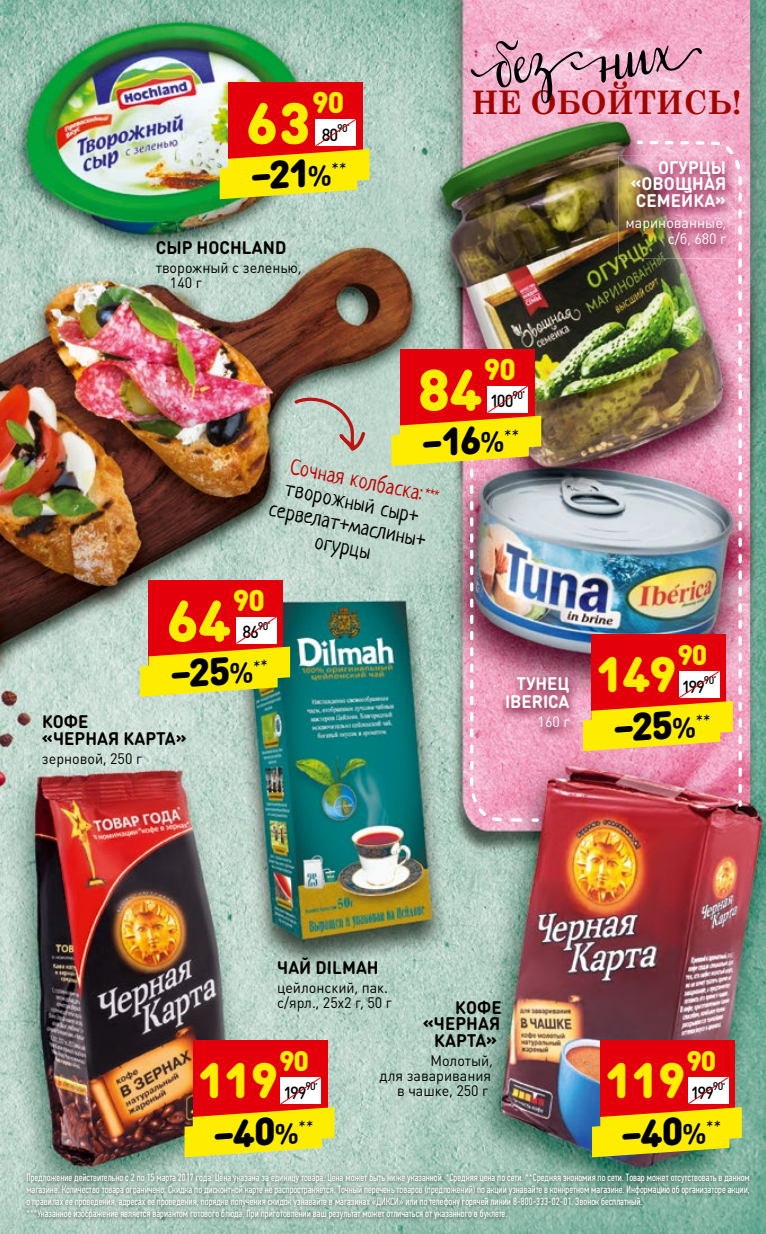
<style>
.page{position:relative;width:766px;height:1234px;background:#fff}
.page>*{position:absolute;margin:0;border:0;box-sizing:border-box;transform-origin:0 0}
.t1{font:900 57.45px "DIN Round Pro";color:#ffed00}
.t2{font:900 49.05px "DIN Round Pro";letter-spacing:-.02em;color:#ffed00}
.t3{font:900 38.7px "DIN Round Pro";color:#000}
.t4{font:700 32.55px "Century Schoolbook";color:#a10600;scale:.95 1}
.t5{font:900 29.7px "DIN Round Pro";color:#ffed00}
.t6{font:900 28.05px "DIN Round Pro";color:#ffed00}
.t7{font:21.15px/22.8px "Neucha";color:#000;text-align:center;scale:.95 1}
.t8{font:21.15px "Neucha";color:#c00304;scale:.95 1}
.t9{font:700 18px/16.5px "DIN Round Pro";letter-spacing:.005em;color:#000;scale:.95 1}
.t10{font:700 18px/16.5px "DIN Round Pro";letter-spacing:.005em;color:#fff;text-align:right;scale:.95 1}
.t11{font:500 17.4px "DIN Round Pro";letter-spacing:-.065em;color:#000;scale:.95 1}
.t12{font:15px/15px "DIN Round Pro";color:#000;scale:.95 1}
.t13{font:15px/16.5px "DIN Round Pro";color:#fff;text-align:right;scale:.95 1}
.t14{font:500 11.1px "DIN Round Pro";letter-spacing:-.07em;color:#000;scale:.95 1}
.t15{font:10.5px/12px "PF Din Text Comp Pro";color:#fff}
.s1{font-weight:700;font-size:28.95px}
</style>
<div class="page">
<img style="left:0;top:0;width:765px;height:1233px">
<svg style="left:293px;top:394px;width:72px;height:57px;background:#bec1b9"></svg>
<img style="left:636px;top:141px;width:105px;height:665px">
<img style="left:541px;top:671px;width:37px;height:68px">
<img style="left:618px;top:156px;width:117px;height:102px">
<svg style="left:725px;top:146px;width:15px;height:23px"></svg>
<div style="left:228px;top:82px;width:134px;height:86px;background:#e3000b"></div>
<svg style="left:220px;top:119px;width:149px;height:80px"></svg>
<div style="left:399px;top:349px;width:135px;height:85px;background:#e3000b"></div>
<div style="left:591px;top:634px;width:134px;height:85px;background:#e3000b"></div>
<svg style="left:583px;top:671px;width:149px;height:80px"></svg>
<div style="left:148px;top:579px;width:135px;height:86px;background:#e3000b"></div>
<svg style="left:140px;top:616px;width:150px;height:80px"></svg>
<div style="left:600px;top:1040px;width:134px;height:85px;background:#e3000b"></div>
<svg style="left:592px;top:1077px;width:149px;height:80px"></svg>
<div style="left:193px;top:1040px;width:134px;height:85px;background:#e3000b"></div>
<svg style="left:184px;top:1077px;width:150px;height:80px"></svg>
<img style="left:23px;top:1169px;width:730px;height:53px">
<svg style="left:465px;top:36px;width:239px;height:69px;background:#f3b2ce"></svg>
<img style="left:391px;top:386px;width:150px;height:435px">
<h3 class="t5" style="left:312px;top:80px;width:34px">90</h3>
<h3 class="t11" style="left:322px;top:123px;width:19px">80</h3>
<h1 class="t1" style="left:246px;top:80px;width:65px">63</h1>
<p class="t14" style="left:337px;top:121px;width:15px">90<sup>*</sup></p>
<h3 class="t3" style="left:247px;top:147px;width:99px;rotate:-4deg">–21<span class="s1">%</span> <sup>**</sup></h3>
<h3 class="t9" style="left:156px;top:239px;width:139px">СЫР HOCHLAND</h3>
<h3 class="t12" style="left:170px;top:260px;width:140px;text-indent:-14px">творожный с зеленью,<br>140 г</h3>
<h3 class="t4" style="left:471px;top:77px;width:285px">НЕ ОБОЙТИСЬ!</h3>
<h3 class="t5" style="left:484px;top:346px;width:34px">90</h3>
<h3 class="t11" style="left:490px;top:389px;width:26px">100</h3>
<h1 class="t1" style="left:418px;top:346px;width:65px">84</h1>
<p class="t14" style="left:512px;top:387px;width:15px">90<sup>*</sup></p>
<h3 class="t3" style="left:418px;top:414px;width:101px;rotate:-4deg">–16<span class="s1">%</span> <sup>**</sup></h3>
<h3 class="t10" style="left:630px;top:158px;width:102px">ОГУРЦЫ «ОВОЩНАЯ<br>СЕМЕЙКА»</h3>
<h3 class="t13" style="left:625px;top:213px;width:108px">маринованные, с/б, 680 г</h3>
<h3 class="t8" style="left:293px;top:454px;width:143px;rotate:11deg">Сочная колбаска:</h3>
<h3 class="t7" style="left:276px;top:475px;width:168px;rotate:11deg">творожный сыр+ сервелат+маслины+ огурцы</h3>
<h3 class="t5" style="left:233px;top:577px;width:34px">90</h3>
<h3 class="t11" style="left:242px;top:620px;width:19px">86</h3>
<h1 class="t1" style="left:167px;top:577px;width:65px">64</h1>
<p class="t14" style="left:258px;top:618px;width:15px">90<sup>*</sup></p>
<h3 class="t3" style="left:167px;top:645px;width:101px;rotate:-4deg">–25<span class="s1">%</span> <sup>**</sup></h3>
<h3 class="t9" style="left:42px;top:712px;width:154px">КОФЕ<br>«ЧЕРНАЯ КАРТА»</h3>
<h3 class="t12" style="left:42px;top:750px;width:107px">зерновой, 250 г</h3>
<h3 class="t10" style="left:505px;top:673px;width:69px;line-height:18px">ТУНЕЦ<br>IBERICA</h3>
<h3 class="t13" style="left:537px;top:712px;width:35px">160 г</h3>
<h3 class="t6" style="left:677px;top:633px;width:32px">90</h3>
<h3 class="t11" style="left:681px;top:674px;width:26px">199</h3>
<h2 class="t2" style="left:596px;top:636px;width:81px">149</h2>
<p class="t14" style="left:703px;top:672px;width:15px">90<sup>*</sup></p>
<h3 class="t3" style="left:609px;top:699px;width:101px;rotate:-4deg">–25<span class="s1">%</span> <sup>**</sup></h3>
<h3 class="t9" style="left:277px;top:957px;width:108px">ЧАЙ DILMAH</h3>
<h3 class="t12" style="left:277px;top:979px;width:122px">цейлонский, пак. с/ярл., 25х2 г, 50 г</h3>
<h3 class="t9" style="left:422px;top:998px;width:85px;text-align:right">КОФЕ «ЧЕРНАЯ<br>КАРТА»</h3>
<h3 class="t12" style="left:430px;top:1052px;width:67px">Молотый,</h3>
<h3 class="t12" style="left:379px;top:1067px;width:119px">для заваривания</h3>
<h3 class="t12" style="left:397px;top:1082px;width:97px">в чашке, 250 г</h3>
<h3 class="t6" style="left:279px;top:1039px;width:32px">90</h3>
<h3 class="t11" style="left:283px;top:1080px;width:26px">199</h3>
<h3 class="t6" style="left:686px;top:1039px;width:32px">90</h3>
<h3 class="t11" style="left:690px;top:1080px;width:26px">199</h3>
<h2 class="t2" style="left:198px;top:1042px;width:81px">119</h2>
<h2 class="t2" style="left:605px;top:1042px;width:81px">119</h2>
<p class="t14" style="left:305px;top:1078px;width:15px">90<sup>*</sup></p>
<h3 class="t3" style="left:210px;top:1105px;width:103px;rotate:-4deg">–40<span class="s1">%</span> <sup>**</sup></h3>
<p class="t15" style="left:26px;top:1170px;width:724px">Предложение действительно с 2 по 15 марта 2017 года. Цена указана за единицу товара. Цена может быть ниже указанной. *Средняя цена по сети. **Средняя экономия по сети. Товар может отсутствовать в данном магазине. Количество товара ограничено. Скидка по дисконтной карте не распространяется. Точный перечень товаров (предложений) по акции узнавайте в конкретном магазине. Информацию об организаторе акции, о правилах ее проведения, адресах ее проведения, порядке получения скидок узнавайте в магазинах «ДИКСИ» или по телефону горячей линии 8-800-333-02-01. Звонок бесплатный.<br>***Указанное изображение является вариантом готового блюда. При приготовлении ваш результат может отличаться от указанного в буклете.</p>
<p class="t14" style="left:712px;top:1078px;width:15px">90<sup>*</sup></p>
<h3 class="t3" style="left:617px;top:1105px;width:103px;rotate:-4deg">–40<span class="s1">%</span> <sup>**</sup></h3>
</div>
